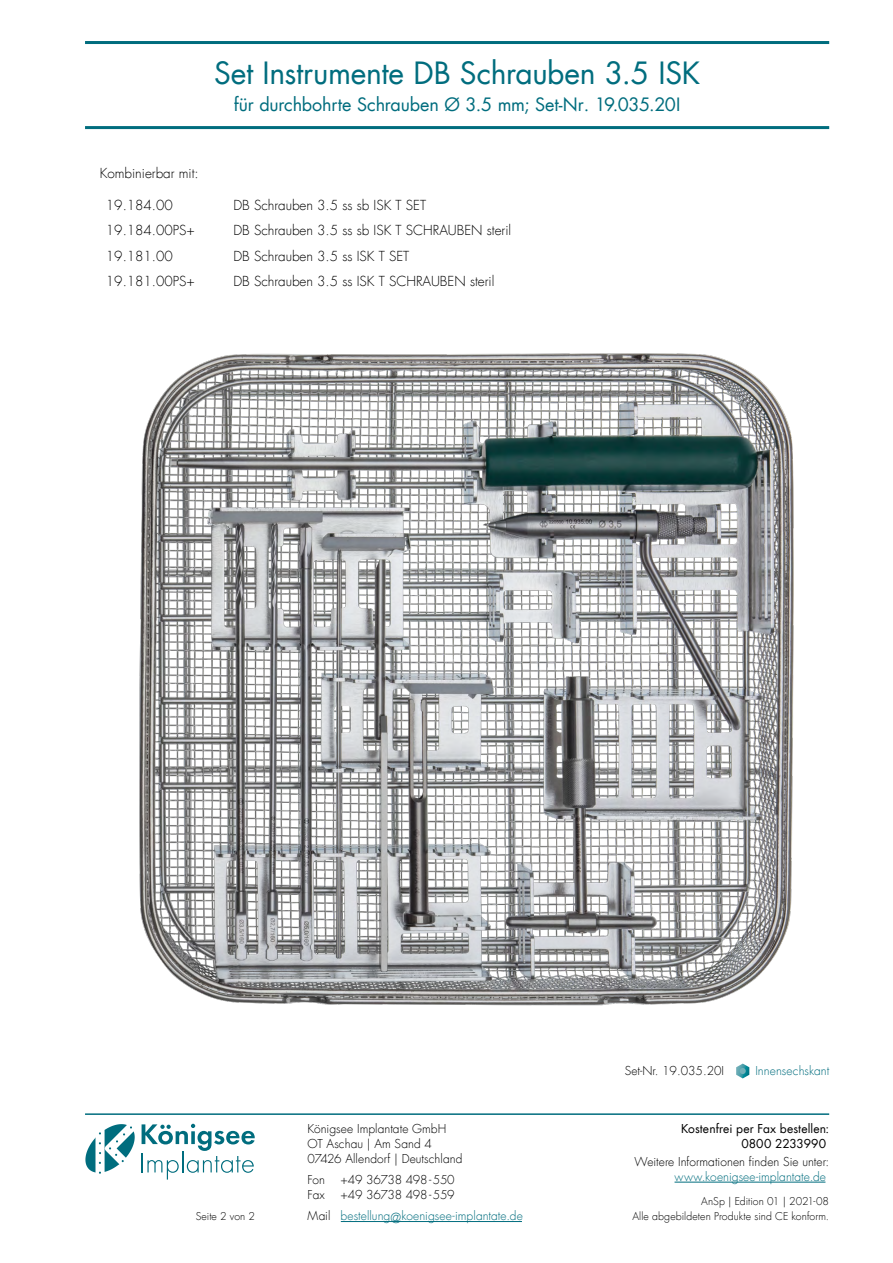
<style>
.page{position:relative;width:893px;height:1263px;background:#fff}
.page>*{position:absolute;margin:0;border:0;box-sizing:border-box;transform-origin:0 0}
.t1{font:30px "Futura Com";letter-spacing:-.01em;color:#006d7e}
.t2{font:18px "Futura Com";letter-spacing:-.01em;color:#006d7e}
.t3{font:300 13.5px "Futura Com";color:#000}
.t4{font:300 12px/15px "Futura Com";letter-spacing:.005em;color:#000}
.t5{font:300 12px/21.3px "Futura Com";letter-spacing:.005em;color:#006d7e}
.t6{font:12px/15px "Futura Com";letter-spacing:.005em;color:#000;text-align:right}
.t7{font:300 12px "Futura Com";letter-spacing:-.02em;color:#000}
.t8{font:300 10.5px "Futura Com";letter-spacing:.005em;color:#000}
.s1{color:#000}
.s2{font-size:13.5px}
</style>
<div class="page">
<hr style="left:141px;top:1152px;width:2px;height:20px;background:#006d7e">
<svg style="left:142px;top:1124px;width:113px;height:55px"></svg>
<svg style="left:85px;top:1124px;width:50px;height:50px"></svg>
<hr style="left:85px;top:1113px;width:744px;height:2px;background:#006d7e">
<hr style="left:674px;top:1182px;width:151px;height:1px;background:#006d7e">
<hr style="left:341px;top:1221px;width:181px;height:1px;background:#006d7e">
<hr style="left:85px;top:41px;width:744px;height:3px;background:#006d7e">
<hr style="left:85px;top:126px;width:744px;height:3px;background:#006d7e">
<img style="left:139px;top:353px;width:655px;height:653px">
<svg style="left:736px;top:1063px;width:13px;height:15px"></svg>
<h1 class="t1" style="left:214px;top:52px;width:488px">Set Instrumente DB Schrauben 3.5 ISK</h1>
<h2 class="t2" style="left:234px;top:92px;width:448px">für durchbohrte Schrauben Ø 3.5 mm; Set-Nr. 19.035.20I</h2>
<p class="t3" style="left:100px;top:164px;width:100px">Kombinierbar mit:</p>
<p class="t3" style="left:106px;top:196px;width:68px">19.184.00</p>
<p class="t3" style="left:233px;top:196px;width:194px">DB Schrauben 3.5 ss sb ISK T SET</p>
<p class="t3" style="left:106px;top:221px;width:91px">19.184.00PS+</p>
<p class="t3" style="left:233px;top:221px;width:279px">DB Schrauben 3.5 ss sb ISK T SCHRAUBEN steril</p>
<p class="t3" style="left:106px;top:247px;width:68px">19.181.00</p>
<p class="t3" style="left:233px;top:247px;width:177px">DB Schrauben 3.5 ss ISK T SET</p>
<p class="t3" style="left:106px;top:272px;width:91px">19.181.00PS+</p>
<p class="t3" style="left:233px;top:272px;width:262px">DB Schrauben 3.5 ss ISK T SCHRAUBEN steril</p>
<p class="t4" style="left:625px;top:1064px;width:101px">Set-Nr. 19.035.20I</p>
<p class="t5" style="left:755px;top:1060px;width:75px">Innensechskant</p>
<p class="t6" style="left:681px;top:1120px;width:150px">Kostenfrei per Fax bestellen:<br>0800 2233990</p>
<p class="t4" style="left:635px;top:1154px;width:196px">Weitere Informationen finden Sie unter:</p>
<p class="t5" style="left:674px;top:1166px;width:153px">www.koenigsee-implantate.de</p>
<p class="t4" style="left:308px;top:1121px;width:156px">Königsee Implantate GmbH<br>OT Aschau | Am Sand 4<br>07426 Allendorf | Deutschland</p>
<p class="t4" style="left:308px;top:1172px;width:19px">Fon</p>
<p class="t7" style="left:341px;top:1172px;width:116px">+49 36738 498-550</p>
<p class="t4" style="left:308px;top:1187px;width:19px">Fax</p>
<p class="t5" style="left:308px;top:1184px;width:217px;text-indent:33px"><span class="s1">+49 36738 498-559<br>Mail</span> bestellung<span class="s2">@</span>koenigsee-implantate.de</p>
<p class="t8" style="left:701px;top:1195px;width:129px">AnSp | Edition 01 | 2021-08</p>
<p class="t8" style="left:196px;top:1210px;width:61px">Seite 2 von 2</p>
<p class="t8" style="left:632px;top:1210px;width:198px">Alle abgebildeten Produkte sind CE konform.</p>
</div>
